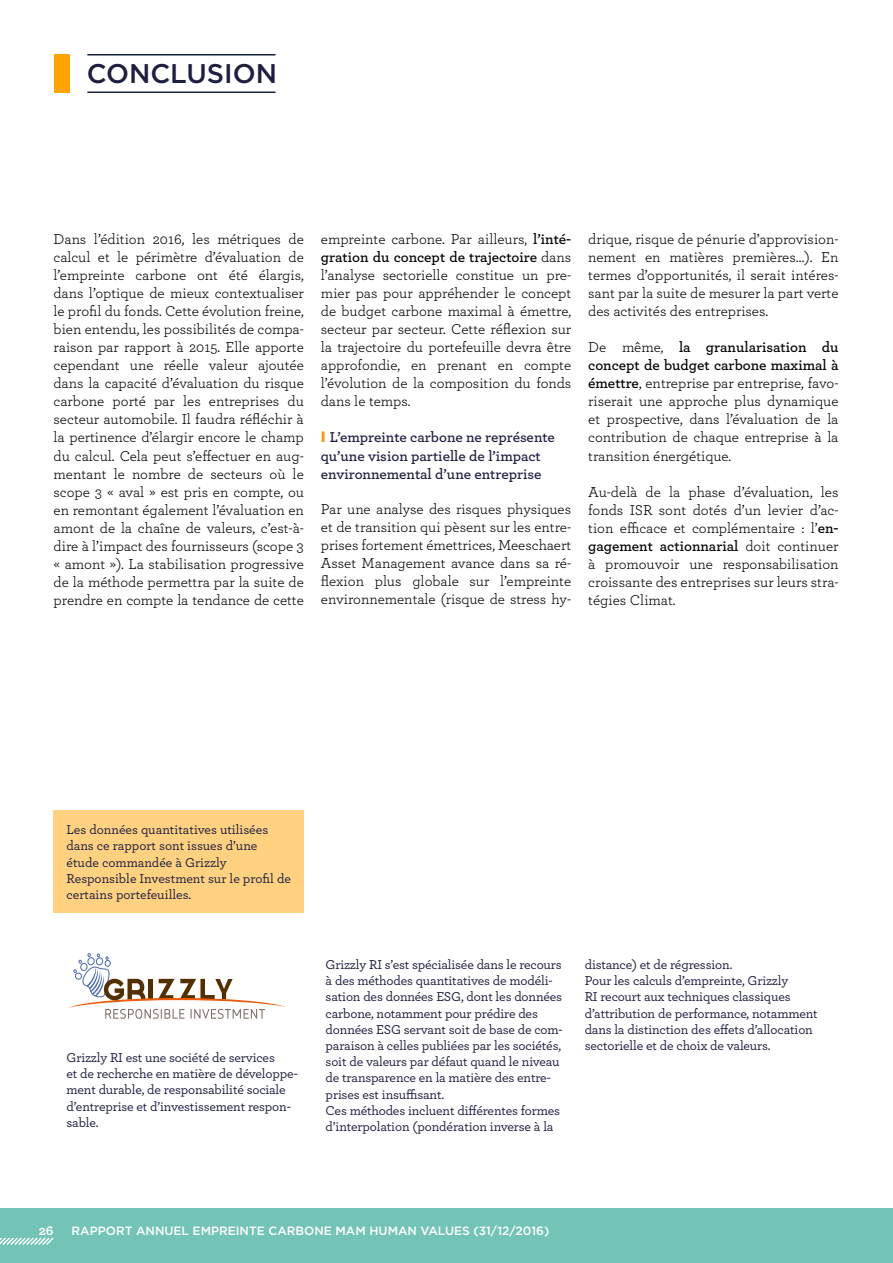
<style>
.page{position:relative;width:893px;height:1263px;background:#fff}
.page>*{position:absolute;margin:0;border:0;box-sizing:border-box;transform-origin:0 0}
.t1{font:500 27px "Gotham HTF";color:#1d1e40}
.t2{font:15px/18px "Archer Pro";color:#000;text-align:justify}
.t3{font:600 15px/18px "Archer Pro";color:#1d1e40}
.t4{font:500 13.5px/16.2px "Archer";letter-spacing:-.01em;color:#1d1e40}
.t5{font:700 13.5px "Archer Pro";color:#fff}
.t6{font:500 12px "Gotham HTF";color:#fff}
.s1{font-weight:600}
.s2{font-family:"Gotham HTF";font-weight:900;color:#f59d19}
</style>
<div class="page">
<div style="left:0;top:1209px;width:893px;height:54px;background:#73c4b6"></div>
<svg style="left:0;top:1237px;width:54px;height:8px"></svg>
<div style="left:54px;top:54px;width:16px;height:38px;background:#ffa400"></div>
<hr style="left:87px;top:92px;width:189px;height:1px;background:#19223d">
<hr style="left:87px;top:54px;width:189px;height:2px;background:#19223d">
<div style="left:54px;top:811px;width:250px;height:102px;background:#ffd180"></div>
<svg style="left:68px;top:953px;width:217px;height:66px"></svg>
<h1 class="t1" style="left:87px;top:58px;width:192px">CONCLUSION</h1>
<p class="t2" style="left:54px;top:230px;width:252px">Dans l’édition 2016, les métriques de calcul et le périmètre d’évaluation de l’empreinte carbone ont été élargis, dans l’optique de mieux contextualiser le profil du fonds. Cette évolution freine, bien entendu, les possibilités de compa&shy;raison par rapport à 2015. Elle apporte cependant une réelle valeur ajoutée dans la capacité d’évaluation du risque carbone porté par les entreprises du secteur automobile. Il faudra réfléchir à la pertinence d’élargir encore le champ du calcul. Cela peut s’effectuer en aug&shy;mentant le nombre de secteurs où le scope 3 « aval » est pris en compte, ou en remontant également l’évaluation en amont de la chaîne de valeurs, c’est-à&shy;dire à l’impact des fournisseurs (scope 3 « amont »). La stabilisation progressive de la méthode permettra par la suite de prendre en compte la tendance de cette</p>
<p class="t2" style="left:321px;top:230px;width:252px">empreinte carbone. Par ailleurs, <span class="s1">l’inté&shy;gration du concept de trajectoire</span> dans l’analyse sectorielle constitue un pre&shy;mier pas pour appréhender le concept de budget carbone maximal à émettre, secteur par secteur. Cette réflexion sur la trajectoire du portefeuille devra être approfondie, en prenant en compte l’évolution de la composition du fonds dans le temps.</p>
<p class="t3" style="left:321px;top:428px;width:236px"><span class="s2">I</span> L’empreinte carbone ne représente qu’une vision partielle de l’impact environnemental d’une entreprise</p>
<p class="t2" style="left:321px;top:499px;width:252px">Par une analyse des risques physiques et de transition qui pèsent sur les entre&shy;prises fortement émettrices, Meeschaert Asset Management avance dans sa ré&shy;flexion plus globale sur l’empreinte environnementale (risque de stress hy-</p>
<p class="t2" style="left:588px;top:230px;width:252px">drique, risque de pénurie d’approvision&shy;nement en matières premières…). En termes d’opportunités, il serait intéres&shy;sant par la suite de mesurer la part verte des activités des entreprises.</p>
<p class="t2" style="left:588px;top:338px;width:252px">De même, <span class="s1">la granularisation du concept de budget carbone maximal à émettre</span>, entreprise par entreprise, favo&shy;riserait une approche plus dynamique et prospective, dans l’évaluation de la contribution de chaque entreprise à la transition énergétique.</p>
<p class="t2" style="left:588px;top:482px;width:252px">Au-delà de la phase d’évaluation, les fonds ISR sont dotés d’un levier d’ac&shy;tion efficace et complémentaire : l’<span class="s1">en&shy;gagement actionnarial</span> doit continuer à promouvoir une responsabilisation croissante des entreprises sur leurs stra&shy;tégies Climat.</p>
<p class="t4" style="left:67px;top:821px;width:226px">Les données quantitatives utilisées dans ce rapport sont issues d’une étude commandée à Grizzly<br>Responsible Investment sur le profil de certains portefeuilles.</p>
<p class="t4" style="left:67px;top:1049px;width:233px">Grizzly RI est une société de services<br>et de recherche en matière de développe&shy;ment durable, de responsabilité sociale d’entreprise et d’investissement respon&shy;sable.</p>
<p class="t4" style="left:326px;top:956px;width:239px">Grizzly RI s’est spécialisée dans le recours à des méthodes quantitatives de modéli&shy;sation des données ESG, dont les données carbone, notamment pour prédire des données ESG servant soit de base de com&shy;paraison à celles publiées par les sociétés, soit de valeurs par défaut quand le niveau de transparence en la matière des entre&shy;prises est insuffisant.<br>Ces méthodes incluent différentes formes d’interpolation (pondération inverse à la</p>
<p class="t4" style="left:585px;top:956px;width:235px">distance) et de régression.<br>Pour les calculs d’empreinte, Grizzly<br>RI recourt aux techniques classiques d’attribution de performance, notamment dans la distinction des effets d’allocation sectorielle et de choix de valeurs.</p>
<p class="t5" style="left:39px;top:1219px;width:16px">26</p>
<p class="t6" style="left:72px;top:1224px;width:479px">RAPPORT ANNUEL EMPREINTE CARBONE MAM HUMAN VALUES (31/12/2016)</p>
</div>
